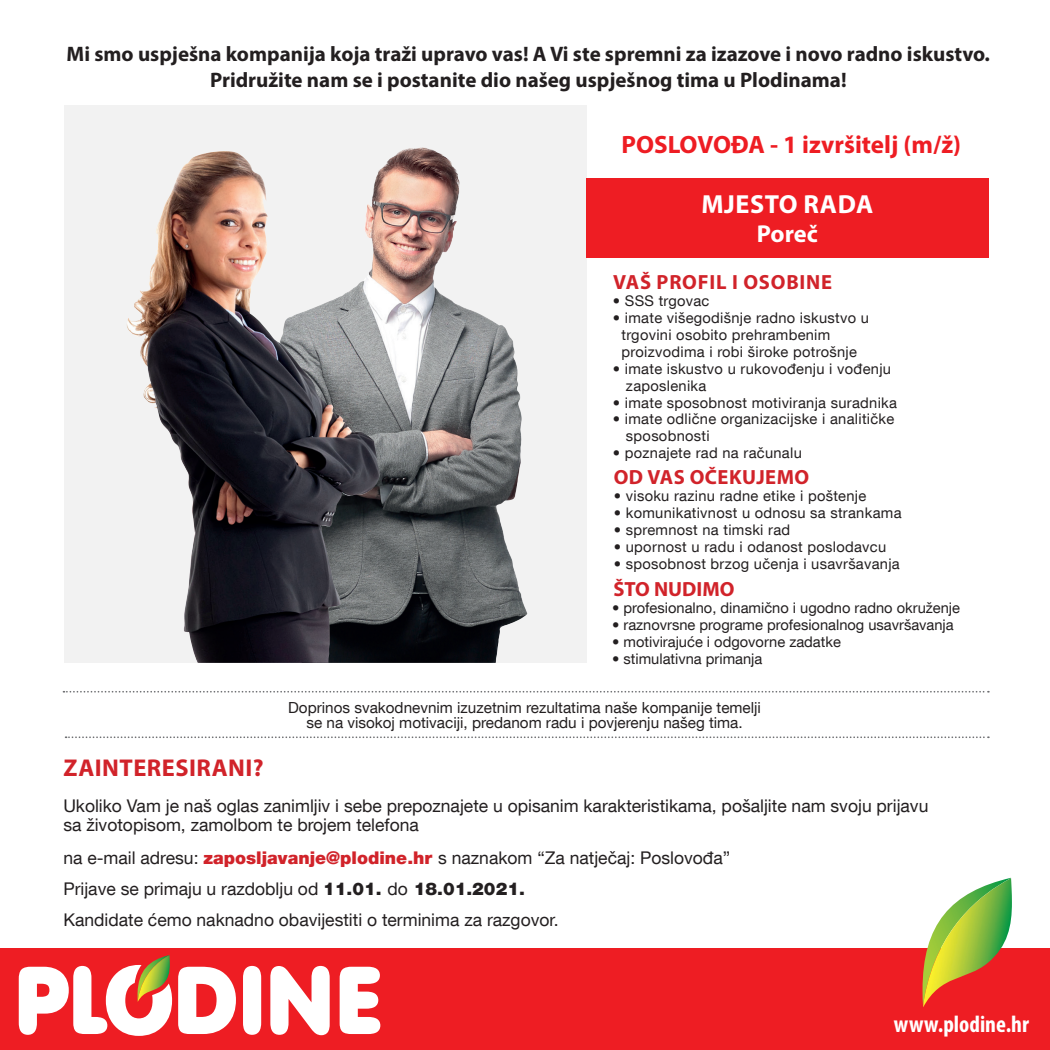
<style>
.page{position:relative;width:1050px;height:1050px;background:#fff}
.page>*{position:absolute;margin:0;border:0;box-sizing:border-box;transform-origin:0 0}
.t1{font:700 26.25px "Myriad Pro";letter-spacing:.02em;color:#fff}
.t2{font:700 25.2px "Myriad Pro";color:#ee1d23}
.t3{font:700 24.5px "Myriad Pro";letter-spacing:-.005em;color:#fff}
.t4{font:700 24.32px "Myriad Pro";letter-spacing:.02em;color:#d1232a}
.t5{font:700 condensed 23.62px "Myriad Pro";color:#fff}
.t6{font:700 21px/25.2px "Myriad Pro";color:#231f20;text-align:center}
.t7{font:700 20.47px "Myriad Pro";letter-spacing:.04em;color:#d1232a}
.t8{font:700 20.47px "Myriad Pro";letter-spacing:.02em;color:#d1232a}
.t9{font:700 20.47px "Myriad Pro";color:#d1232a}
.t10{font:17.5px/30.8px "Helvetica Neue LT Com";color:#231f20}
.t11{font:15.22px/15.2px "Helvetica Neue LT Com";color:#231f20;text-align:center}
.t12{font:14.7px/17px "Helvetica Neue LT Com";letter-spacing:.02em;color:#231f20}
.t13{font:14.7px "Helvetica Neue LT Com";color:#231f20}
.s1{font-weight:900;color:#d1232a}
.s2{font-weight:900}
</style>
<div class="page">
<svg style="left:65px;top:105px;width:522px;height:558px;fill:#f2f2f2"></svg>
<div style="left:0;top:949px;width:1050px;height:101px;background:#ee1d23"></div>
<img style="left:923px;top:878px;width:88px;height:129px">
<svg style="left:178px;top:967px;width:58px;height:67px"></svg>
<svg style="left:243px;top:966px;width:18px;height:69px"></svg>
<svg style="left:270px;top:966px;width:60px;height:69px"></svg>
<svg style="left:340px;top:967px;width:40px;height:67px"></svg>
<svg style="left:19px;top:965px;width:153px;height:71px"></svg>
<img style="left:169px;top:955px;width:1px;height:47px">
<img style="left:138px;top:955px;width:31px;height:47px">
<svg style="left:66px;top:736px;width:923px;height:2px"></svg>
<svg style="left:63px;top:691px;width:926px;height:2px"></svg>
<div style="left:586px;top:178px;width:403px;height:79px;background:#ee1d23"></div>
<img style="left:276px;top:147px;width:146px;height:501px">
<img style="left:125px;top:158px;width:256px;height:505px">
<h3 class="t6" style="left:67px;top:41px;width:925px">Mi smo uspješna kompanija koja traži upravo vas! A Vi ste spremni za izazove i novo radno iskustvo.<br>Pridružite nam se i postanite dio našeg uspješnog tima u Plodinama!</h3>
<h2 class="t2" style="left:622px;top:128px;width:341px">POSLOVOĐA - 1 izvršitelj (m/ž)</h2>
<h1 class="t1" style="left:702px;top:187px;width:173px">MJESTO RADA</h1>
<h3 class="t3" style="left:757px;top:218px;width:62px">Poreč</h3>
<h3 class="t7" style="left:613px;top:268px;width:221px">VAŠ PROFIL I OSOBINE</h3>
<p class="t12" style="left:613px;top:292px;width:98px">• SSS trgovac</p>
<p class="t12" style="left:622px;top:309px;width:249px;text-indent:-9px">• imate višegodišnje radno iskustvo u trgovini osobito prehrambenim proizvodima i robi široke potrošnje</p>
<p class="t12" style="left:626px;top:360px;width:267px;text-indent:-13px">• imate iskustvo u rukovođenju i vođenju zaposlenika</p>
<p class="t12" style="left:613px;top:393px;width:286px">• imate sposobnost motiviranja suradnika</p>
<p class="t12" style="left:626px;top:410px;width:270px;text-indent:-13px">• imate odlične organizacijske i analitičke sposobnosti</p>
<p class="t12" style="left:613px;top:444px;width:190px">• poznajete rad na računalu</p>
<h3 class="t8" style="left:614px;top:464px;width:197px">OD VAS OČEKUJEMO</h3>
<p class="t12" style="left:614px;top:487px;width:254px">• visoku razinu radne etike i poštenje</p>
<p class="t12" style="left:614px;top:504px;width:289px">• komunikativnost u odnosu sa strankama</p>
<p class="t12" style="left:614px;top:521px;width:178px">• spremnost na timski rad</p>
<p class="t12" style="left:614px;top:538px;width:274px">• upornost u radu i odanost poslodavcu</p>
<p class="t12" style="left:614px;top:555px;width:288px">• sposobnost brzog učenja i usavršavanja</p>
<h3 class="t9" style="left:613px;top:576px;width:123px">ŠTO NUDIMO</h3>
<p class="t13" style="left:612px;top:599px;width:350px">• profesionalno, dinamično i ugodno radno okruženje</p>
<p class="t13" style="left:612px;top:616px;width:343px">• raznovrsne programe profesionalnog usavršavanja</p>
<p class="t13" style="left:612px;top:633px;width:230px">• motivirajuće i odgovorne zadatke</p>
<p class="t13" style="left:612px;top:650px;width:152px">• stimulativna primanja</p>
<p class="t11" style="left:288px;top:700px;width:474px">Doprinos svakodnevnim izuzetnim rezultatima naše kompanije temelji se na visokoj motivaciji, predanom radu i povjerenju našeg tima.</p>
<h3 class="t4" style="left:64px;top:752px;width:201px">ZAINTERESIRANI?</h3>
<p class="t10" style="left:63px;top:795px;width:867px;line-height:19.2px">Ukoliko Vam je naš oglas zanimljiv i sebe prepoznajete u opisanim karakteristikama, pošaljite nam svoju prijavu sa životopisom, zamolbom te brojem telefona</p>
<p class="t10" style="left:63px;top:842px;width:668px">na e-mail adresu: <span class="s1">zaposljavanje@plodine.hr</span> s naznakom “Za natječaj: Poslovođa”<br>Prijave se primaju u razdoblju od <span class="s2">11.01.</span> do <span class="s2">18.01.2021.<br></span>Kandidate ćemo naknadno obavijestiti o terminima za razgovor.</p>
<h3 class="t5" style="left:894px;top:1010px;width:137px">www.plodine.hr</h3>
</div>
